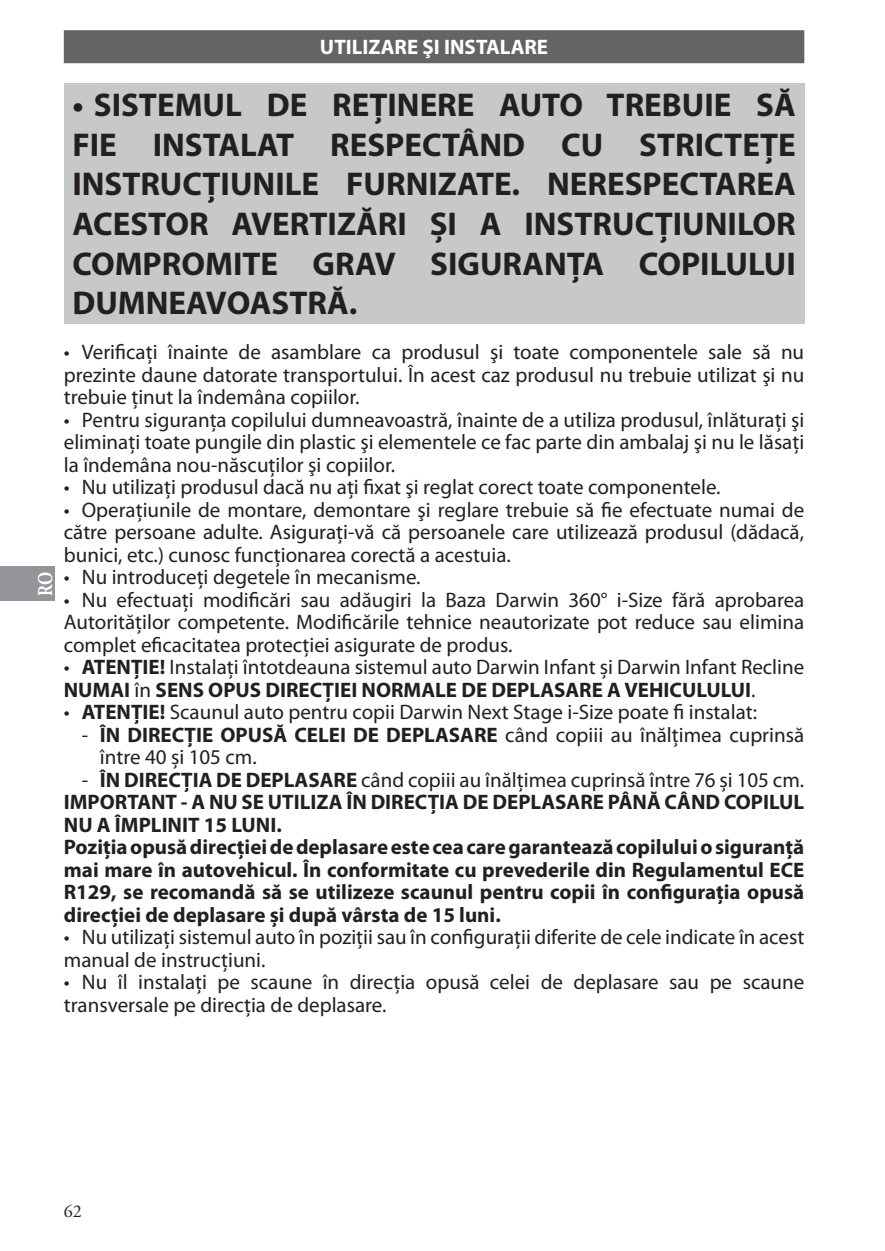
<style>
.page{position:relative;width:885px;height:1251px;background:#fff}
.page>*{position:absolute;margin:0;border:0;box-sizing:border-box;transform-origin:0 0}
.t1{font:700 33px/39.6px "Myriad Pro";color:#231f20;text-align:justify}
.t2{font:21px/22.5px "Myriad Pro";color:#231f20;text-align:justify}
.t3{font:700 21px/22.5px "Myriad Pro";color:#231f20}
.t4{font:700 21px "Myriad Pro";color:#fff}
.t5{font:700 21px "Adobe Garamond Pro";color:#fff;scale:.8 1}
.t6{font:18px "Adobe Garamond Pro";color:#231f20}
.s1{font-weight:700}
.s2{font-weight:400}
</style>
<div class="page">
<div style="left:0;top:567px;width:55px;height:34px;background:#939598"></div>
<div style="left:64px;top:83px;width:740px;height:240px;background:#c6c8ca"></div>
<div style="left:64px;top:30px;width:740px;height:33px;background:#636466"></div>
<p class="t5" style="left:37px;top:595px;width:31px;rotate:-90deg">RO</p>
<p class="t4" style="left:320px;top:39px;width:229px">UTILIZARE ŞI INSTALARE</p>
<h1 class="t1" style="left:72px;top:87px;width:724px">• SISTEMUL DE REȚINERE AUTO TREBUIE SĂ FIE INSTALAT RESPECTÂND CU STRICTEȚE INSTRUCȚIUNILE FURNIZATE. NERESPECTAREA ACESTOR AVERTIZĂRI ȘI A INSTRUCȚIUNILOR COMPROMITE GRAV SIGURANȚA COPILULUI DUMNEAVOASTRĂ.</h1>
<p class="t2" style="left:64px;top:342px;width:741px">• Verificaţi înainte de asamblare ca produsul şi toate componentele sale să nu prezinte daune datorate transportului. În acest caz produsul nu trebuie utilizat şi nu trebuie ţinut la îndemâna copiilor.</p>
<p class="t2" style="left:64px;top:410px;width:741px">• Pentru siguranţa copilului dumneavoastră, înainte de a utiliza produsul, înlăturaţi şi eliminaţi toate pungile din plastic şi elementele ce fac parte din ambalaj şi nu le lăsaţi la îndemâna nou-născuţilor şi copiilor.</p>
<p class="t2" style="left:64px;top:477px;width:658px">• Nu utilizaţi produsul dacă nu aţi fixat şi reglat corect toate componentele.</p>
<p class="t2" style="left:64px;top:500px;width:741px">• Operaţiunile de montare, demontare şi reglare trebuie să fie efectuate numai de către persoane adulte. Asiguraţi-vă că persoanele care utilizează produsul (dădacă, bunici, etc.) cunosc funcţionarea corectă a acestuia.</p>
<p class="t2" style="left:64px;top:567px;width:358px">• Nu introduceți degetele în mecanisme.</p>
<p class="t2" style="left:64px;top:590px;width:741px">• Nu efectuați modificări sau adăugiri la Baza Darwin 360° i-Size fără aprobarea Autorităților competente. Modificările tehnice neautorizate pot reduce sau elimina complet eficacitatea protecției asigurate de produs.</p>
<p class="t2" style="left:64px;top:657px;width:741px">• <span class="s1">ATENȚIE!</span> Instalați întotdeauna sistemul auto Darwin Infant și Darwin Infant Recline<br><span class="s1">NUMAI</span> în <span class="s1">SENS OPUS DIRECȚIEI NORMALE DE DEPLASARE A VEHICULULUI</span>.</p>
<p class="t2" style="left:64px;top:702px;width:694px">• <span class="s1">ATENȚIE!</span> Scaunul auto pentru copii Darwin Next Stage i-Size poate fi instalat:</p>
<p class="t2" style="left:100px;top:725px;width:705px;text-indent:-18px">- <span class="s1">ÎN DIRECȚIE OPUSĂ CELEI DE DEPLASARE</span> când copiii au înălțimea cuprinsă între 40 și 105 cm.</p>
<p class="t3" style="left:64px;top:770px;width:741px;text-indent:18px"><span class="s2">-</span> ÎN DIRECȚIA DE DEPLASARE <span class="s2">când copiii au înălțimea cuprinsă între 76 și 105 cm.<br></span>IMPORTANT - A NU SE UTILIZA ÎN DIRECȚIA DE DEPLASARE PÂNĂ CÂND COPILUL NU A ÎMPLINIT 15 LUNI.<br>Poziția opusă direcției de deplasare este cea care garantează copilului o siguranță mai mare în autovehicul. În conformitate cu prevederile din Regulamentul ECE R129, se recomandă să se utilizeze scaunul pentru copii în configurația opusă direcției de deplasare și după vârsta de 15 luni.</p>
<p class="t2" style="left:64px;top:927px;width:741px">• Nu utilizați sistemul auto în poziții sau în configurații diferite de cele indicate în acest manual de instrucțiuni.</p>
<p class="t2" style="left:64px;top:972px;width:741px">• Nu îl instalați pe scaune în direcția opusă celei de deplasare sau pe scaune transversale pe direcția de deplasare.</p>
<p class="t6" style="left:64px;top:1204px;width:19px">62</p>
</div>
